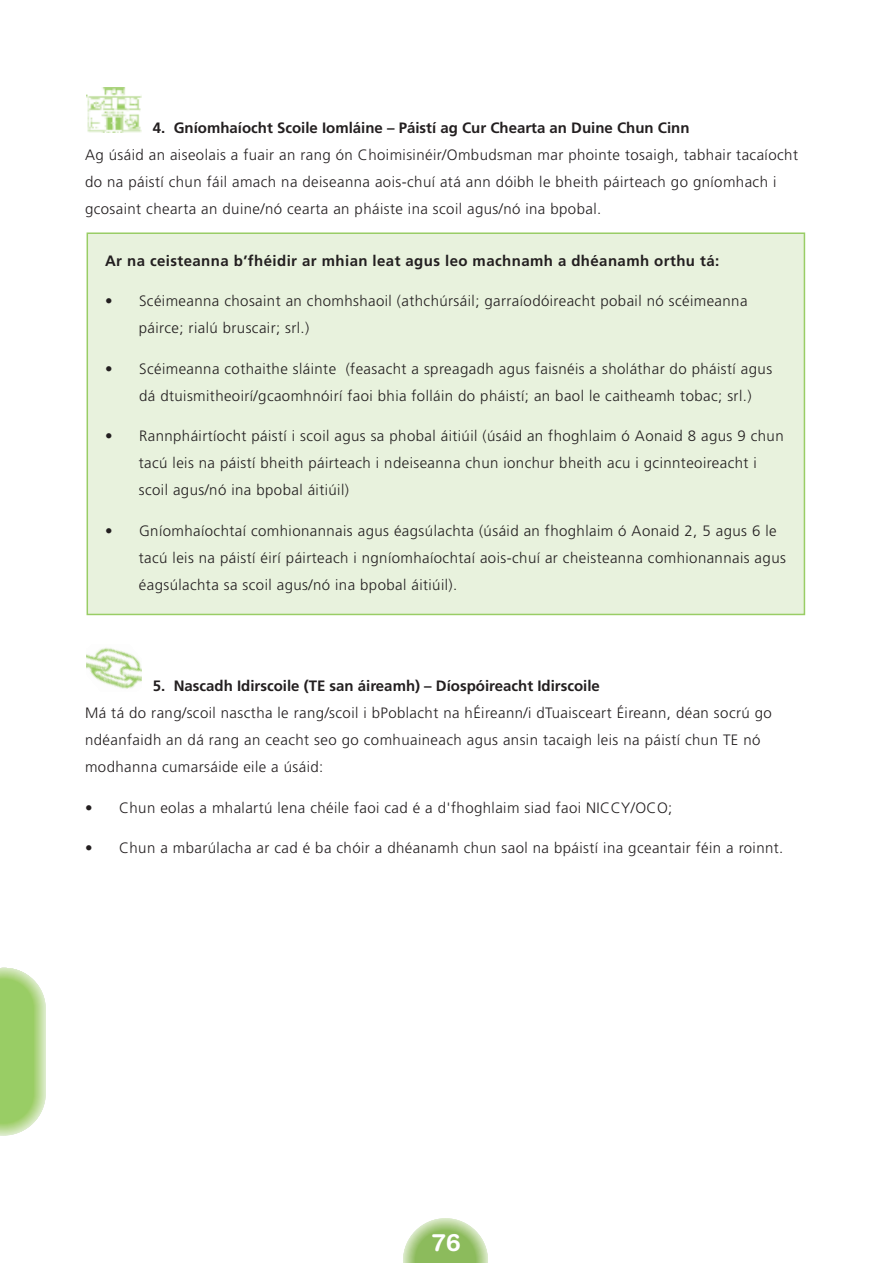
<style>
.page{position:relative;width:893px;height:1263px;background:#fff}
.page>*{position:absolute;margin:0;border:0;box-sizing:border-box;transform-origin:0 0}
.t1{font:700 24px "Helvetica Rounded";color:#fff}
.t2{font:300 15px/27px "Frutiger";letter-spacing:.03em;color:#231f20}
.t3{font:700 15px "Frutiger";color:#231f20}
.t4{font:700 15px "Frutiger";letter-spacing:.03em;color:#231f20}
</style>
<div class="page">
<svg style="left:403px;top:1218px;width:85px;height:45px"></svg>
<svg style="left:0;top:968px;width:46px;height:167px;background:#aed685"></svg>
<img style="left:87px;top:88px;width:54px;height:44px">
<div style="left:88px;top:234px;width:716px;height:380px;background:#e8f2dd"></div>
<div style="left:87px;top:232px;width:718px;height:383px;border:2px solid #99cd65"></div>
<img style="left:87px;top:647px;width:55px;height:42px">
<p class="t3" style="left:153px;top:122px;width:538px">4. Gníomhaíocht Scoile Iomláine – Páistí ag Cur Chearta an Duine Chun Cinn</p>
<p class="t2" style="left:85px;top:143px;width:714px">Ag úsáid an aiseolais a fuair an rang ón Choimisinéir/Ombudsman mar phointe tosaigh, tabhair tacaíocht do na páistí chun fáil amach na deiseanna aois-chuí atá ann dóibh le bheith páirteach go gníomhach i gcosaint chearta an duine/nó cearta an pháiste ina scoil agus/nó ina bpobal.</p>
<p class="t4" style="left:105px;top:255px;width:616px">Ar na ceisteanna b’fhéidir ar mhian leat agus leo machnamh a dhéanamh orthu tá:</p>
<p class="t2" style="left:139px;top:289px;width:610px;text-indent:-34px">• Scéimeanna chosaint an chomhshaoil (athchúrsáil; garraíodóireacht pobail nó scéimeanna páirce; rialú bruscair; srl.)</p>
<p class="t2" style="left:139px;top:356px;width:635px;text-indent:-34px">• Scéimeanna cothaithe sláinte (feasacht a spreagadh agus faisnéis a sholáthar do pháistí agus dá dtuismitheoirí/gcaomhnóirí faoi bhia folláin do pháistí; an baol le caitheamh tobac; srl.)</p>
<p class="t2" style="left:139px;top:424px;width:646px;text-indent:-34px">• Rannpháirtíocht páistí i scoil agus sa phobal áitiúil (úsáid an fhoghlaim ó Aonaid 8 agus 9 chun tacú leis na páistí bheith páirteach i ndeiseanna chun ionchur bheith acu i gcinnteoireacht i scoil agus/nó ina bpobal áitiúil)</p>
<p class="t2" style="left:139px;top:518px;width:648px;text-indent:-34px">• Gníomhaíochtaí comhionannais agus éagsúlachta (úsáid an fhoghlaim ó Aonaid 2, 5 agus 6 le tacú leis na páistí éirí páirteach i ngníomhaíochtaí aois-chuí ar cheisteanna comhionannais agus éagsúlachta sa scoil agus/nó ina bpobal áitiúil).</p>
<p class="t3" style="left:153px;top:680px;width:448px">5. Nascadh Idirscoile (TE san áireamh) – Díospóireacht Idirscoile</p>
<p class="t2" style="left:85px;top:701px;width:688px">Má tá do rang/scoil nasctha le rang/scoil i bPoblacht na hÉireann/i dTuaisceart Éireann, déan socrú go ndéanfaidh an dá rang an ceacht seo go comhuaineach agus ansin tacaigh leis na páistí chun TE nó modhanna cumarsáide eile a úsáid:</p>
<p class="t2" style="left:85px;top:795px;width:589px">• Chun eolas a mhalartú lena chéile faoi cad é a d'fhoghlaim siad faoi NICCY/OCO;</p>
<p class="t2" style="left:85px;top:836px;width:700px">• Chun a mbarúlacha ar cad é ba chóir a dhéanamh chun saol na bpáistí ina gceantair féin a roinnt.</p>
<h1 class="t1" style="left:432px;top:1233px;width:30px">76</h1>
</div>
